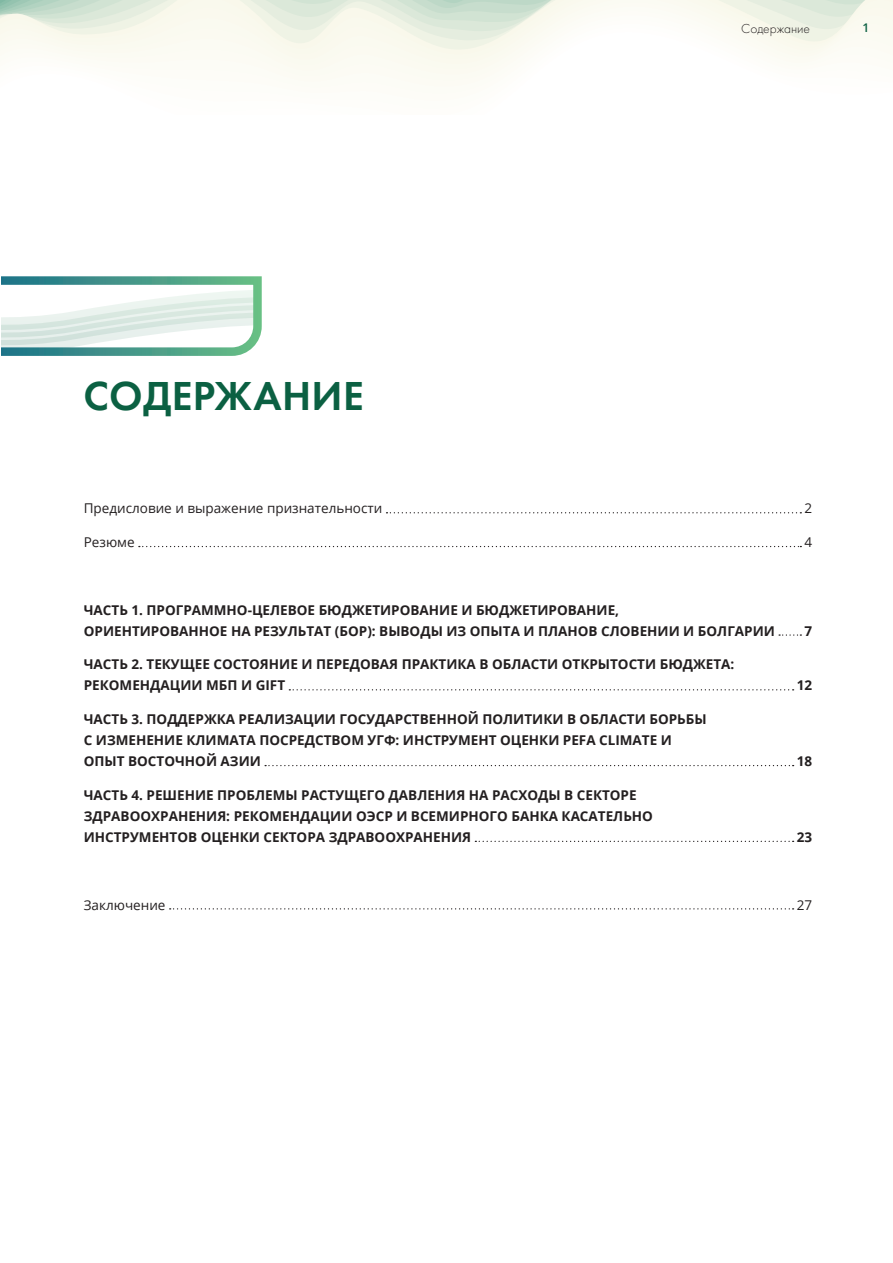
<style>
.page{position:relative;width:893px;height:1263px;background:#fff}
.page>*{position:absolute;margin:0;border:0;box-sizing:border-box;transform-origin:0 0}
.Header_Lvl_1{font:600 42px "Futura PT";letter-spacing:.01em;color:#0b6042}
.t1{font:700 13.5px/21px "Open Sans";color:#231f20}
.content{font:13.5px "Open Sans";color:#231f20}
.t2{font:300 13.5px "Futura PT";color:#231f20}
.t3{font:600 12px "Open Sans";color:#0b6042}
</style>
<div class="page">
<svg style="left:0;top:2px;width:893px;height:4px;background:#dfeadc"></svg>
<svg style="left:0;top:6px;width:893px;height:5px"></svg>
<svg style="left:0;top:11px;width:893px;height:4px"></svg>
<svg style="left:0;top:15px;width:893px;height:4px"></svg>
<svg style="left:0;top:19px;width:893px;height:4px"></svg>
<svg style="left:0;top:23px;width:893px;height:4px;fill:#f9f9ed"></svg>
<svg style="left:0;top:27px;width:893px;height:59px;fill:#fcfbf5"></svg>
<svg style="left:1px;top:276px;width:261px;height:80px"></svg>
<svg style="left:386px;top:512px;width:415px;height:1px"></svg>
<svg style="left:139px;top:546px;width:662px;height:1px"></svg>
<svg style="left:779px;top:634px;width:22px;height:2px"></svg>
<svg style="left:289px;top:689px;width:505px;height:1px"></svg>
<svg style="left:265px;top:765px;width:529px;height:1px"></svg>
<svg style="left:475px;top:841px;width:319px;height:1px"></svg>
<svg style="left:170px;top:908px;width:624px;height:1px"></svg>
<p class="Header_Lvl_1" style="left:83px;top:370px;width:282px">СОДЕРЖАНИЕ</p>
<p class="t2" style="left:741px;top:21px;width:70px">Содержание</p>
<p class="t3" style="left:862px;top:19px;width:8px">1</p>
<p class="content" style="left:84px;top:499px;width:300px">Предисловие и выражение признательности</p>
<p class="content" style="left:804px;top:499px;width:9px">2</p>
<p class="content" style="left:84px;top:533px;width:52px">Резюме</p>
<p class="content" style="left:804px;top:533px;width:9px">4</p>
<p class="t1" style="left:84px;top:599px;width:693px">ЧАСТЬ 1. ПРОГРАММНО-ЦЕЛЕВОЕ БЮДЖЕТИРОВАНИЕ И БЮДЖЕТИРОВАНИЕ,<br>ОРИЕНТИРОВАННОЕ НА РЕЗУЛЬТАТ (БОР): ВЫВОДЫ ИЗ ОПЫТА И ПЛАНОВ СЛОВЕНИИ И БОЛГАРИИ</p>
<p class="t1" style="left:84px;top:654px;width:652px">ЧАСТЬ 2. ТЕКУЩЕЕ СОСТОЯНИЕ И ПЕРЕДОВАЯ ПРАКТИКА В ОБЛАСТИ ОТКРЫТОСТИ БЮДЖЕТА:<br>РЕКОМЕНДАЦИИ МБП И GIFT</p>
<p class="t1" style="left:84px;top:708px;width:624px">ЧАСТЬ 3. ПОДДЕРЖКА РЕАЛИЗАЦИИ ГОСУДАРСТВЕННОЙ ПОЛИТИКИ В ОБЛАСТИ БОРЬБЫ<br>С ИЗМЕНЕНИЕ КЛИМАТА ПОСРЕДСТВОМ УГФ: ИНСТРУМЕНТ ОЦЕНКИ PEFA CLIMATE И<br>ОПЫТ ВОСТОЧНОЙ АЗИИ</p>
<p class="t1" style="left:84px;top:784px;width:571px">ЧАСТЬ 4. РЕШЕНИЕ ПРОБЛЕМЫ РАСТУЩЕГО ДАВЛЕНИЯ НА РАСХОДЫ В СЕКТОРЕ<br>ЗДРАВООХРАНЕНИЯ: РЕКОМЕНДАЦИИ ОЭСР И ВСЕМИРНОГО БАНКА КАСАТЕЛЬНО<br>ИНСТРУМЕНТОВ ОЦЕНКИ СЕКТОРА ЗДРАВООХРАНЕНИЯ</p>
<p class="t1" style="left:804px;top:620px;width:9px">7</p>
<p class="t1" style="left:797px;top:675px;width:17px">12</p>
<p class="t1" style="left:797px;top:750px;width:17px">18</p>
<p class="t1" style="left:797px;top:826px;width:17px">23</p>
<p class="content" style="left:84px;top:895px;width:83px">Заключение</p>
<p class="content" style="left:797px;top:895px;width:17px">27</p>
</div>
